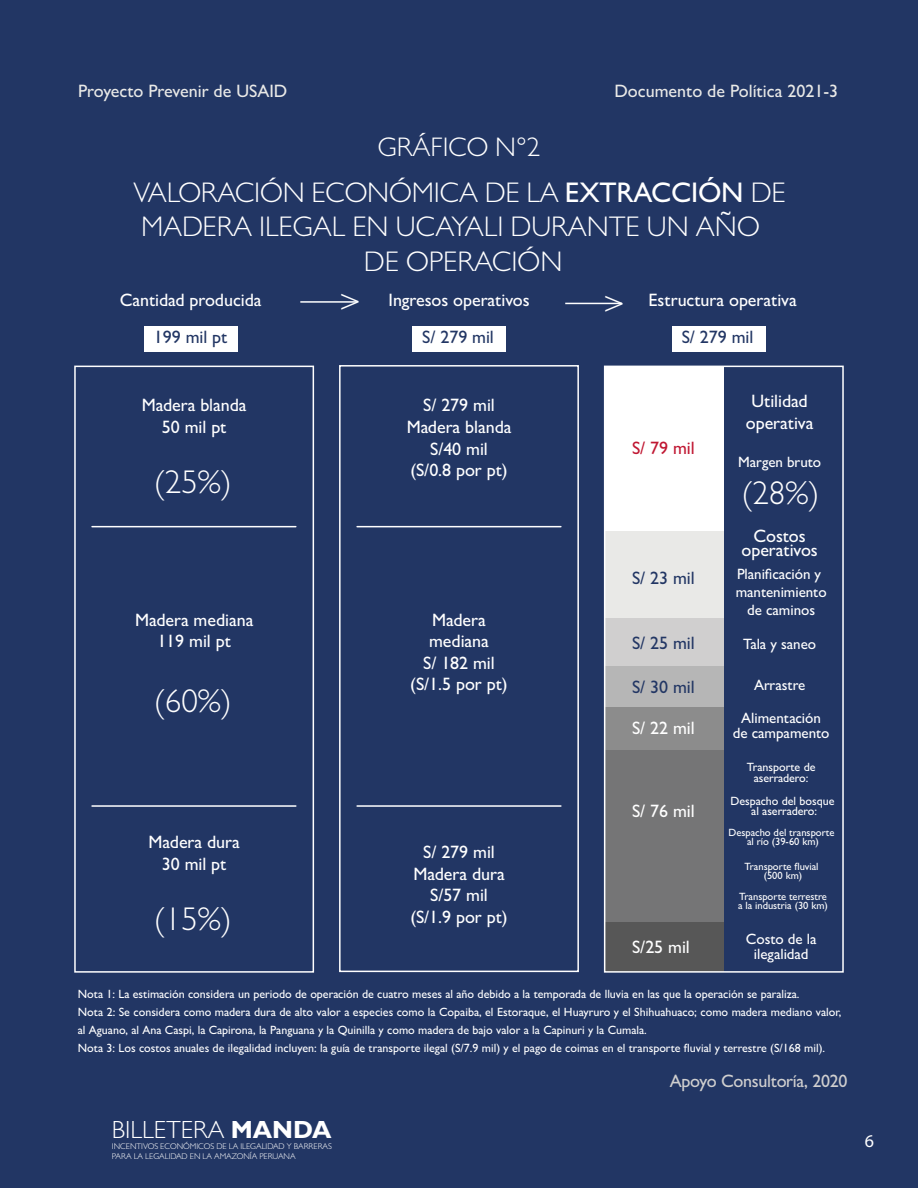
<style>
.page{position:relative;width:918px;height:1188px;background:#fff}
.page>*{position:absolute;margin:0;border:0;box-sizing:border-box;transform-origin:0 0}
.t1{font:300 33px "Gill Sans";color:#fff}
.t2{font:300 28.5px "Gill Sans";color:#fff}
.t3{font:300 27px "Gill Sans";color:#fff}
.t4{font:300 24.9px "Gill Sans";color:#fff}
.t5{font:500 18px/21.6px "Gill Sans";color:#fff;text-align:center}
.t6{font:500 18px "Gill Sans";color:#e9e9e7}
.t7{font:500 18px "Gill Sans";letter-spacing:-.005em;color:#223664}
.t8{font:500 18px "Gill Sans";letter-spacing:-.015em;color:#d0cfcf}
.t9{font:500 18px "Gill Sans";color:#c01732}
.t10{font:18px "Myriad Pro";color:#fff}
.t11{font:500 15px/18px "Gill Sans";color:#fff;text-align:center}
.t12{font:500 12px/18px "Gill Sans";color:#fff;text-align:center}
.t13{font:500 10.5px/9.1px "Gill Sans";color:#fff;text-align:center}
.t14{font:300 8.4px/10.1px "Gill Sans";color:#fff}
.s1{font-weight:500}
.s2{font-weight:700}
</style>
<div class="page">
<div style="left:0;top:0;width:918px;height:1093px;background:#223664"></div>
<div style="left:0;top:1093px;width:918px;height:95px;background:#223664"></div>
<div style="left:74px;top:366px;width:240px;height:607px;border:2px solid #fff"></div>
<div style="left:339px;top:365px;width:240px;height:607px;border:2px solid #fff"></div>
<div style="left:605px;top:366px;width:119px;height:606px;background:#575757"></div>
<div style="left:605px;top:366px;width:119px;height:556px;background:#757576"></div>
<div style="left:605px;top:366px;width:119px;height:384px;background:#8c8c8c"></div>
<div style="left:605px;top:366px;width:119px;height:341px;background:#b6b6b6"></div>
<div style="left:605px;top:366px;width:119px;height:299px;background:#d0cfcf"></div>
<div style="left:605px;top:366px;width:119px;height:252px;background:#e9e9e7"></div>
<div style="left:605px;top:366px;width:119px;height:164px;background:#fff"></div>
<div style="left:604px;top:366px;width:240px;height:607px;border:2px solid #fff"></div>
<div style="left:144px;top:326px;width:93px;height:25px;background:#fff"></div>
<div style="left:412px;top:326px;width:94px;height:25px;background:#fff"></div>
<div style="left:672px;top:326px;width:93px;height:25px;background:#fff"></div>
<hr style="left:92px;top:526px;width:204px;height:1px;background:#fff">
<hr style="left:357px;top:526px;width:204px;height:1px;background:#fff">
<hr style="left:357px;top:805px;width:204px;height:2px;background:#fff">
<hr style="left:92px;top:805px;width:204px;height:2px;background:#fff">
<hr style="left:565px;top:303px;width:57px;height:1px;background:#fff">
<hr style="left:300px;top:301px;width:57px;height:2px;background:#fff">
<h3 class="t6" style="left:78px;top:80px;width:211px">Proyecto Prevenir de USAID</h3>
<h3 class="t6" style="left:614px;top:80px;width:225px">Documento de Política 2021-3</h3>
<h3 class="t3" style="left:378px;top:131px;width:164px">GRÁFICO N°2</h3>
<h2 class="t2" style="left:134px;top:175px;width:654px">VALORACIÓN ECONÓMICA DE LA <span class="s1">EXTRACCIÓN</span> DE</h2>
<h2 class="t2" style="left:141px;top:209px;width:620px">MADERA ILEGAL EN UCAYALI DURANTE UN AÑO</h2>
<h2 class="t2" style="left:364px;top:244px;width:200px">DE OPERACIÓN</h2>
<h1 class="t1" style="left:339px;top:282px;width:23px">&gt;</h1>
<h1 class="t1" style="left:603px;top:284px;width:23px">&gt;</h1>
<h3 class="t5" style="left:120px;top:289px;width:143px">Cantidad producida</h3>
<h3 class="t5" style="left:389px;top:289px;width:143px">Ingresos operativos</h3>
<h3 class="t5" style="left:648px;top:289px;width:150px">Estructura operativa</h3>
<h3 class="t7" style="left:154px;top:326px;width:75px">199 mil pt</h3>
<h3 class="t7" style="left:422px;top:326px;width:73px">S/ 279 mil</h3>
<h3 class="t7" style="left:682px;top:326px;width:73px">S/ 279 mil</h3>
<h3 class="t5" style="left:142px;top:394px;width:106px">Madera blanda<br>50 mil pt</h3>
<h3 class="t5" style="left:407px;top:394px;width:106px">S/ 279 mil<br>Madera blanda<br>S/40 mil<br>(S/0.8 por pt)</h3>
<h3 class="t5" style="left:746px;top:390px;width:69px">Utilidad operativa</h3>
<h3 class="t9" style="left:632px;top:437px;width:64px">S/ 79 mil</h3>
<p class="t11" style="left:738px;top:452px;width:84px">Margen bruto</p>
<h1 class="t1" style="left:154px;top:462px;width:80px">(25%)</h1>
<h1 class="t1" style="left:741px;top:473px;width:80px">(28%)</h1>
<h3 class="t5" style="left:135px;top:608px;width:120px">Madera mediana<br>119 mil pt</h3>
<h1 class="t1" style="left:154px;top:681px;width:80px">(60%)</h1>
<h3 class="t5" style="left:149px;top:831px;width:93px">Madera dura<br>30 mil pt</h3>
<h1 class="t1" style="left:154px;top:899px;width:80px">(15%)</h1>
<h3 class="t5" style="left:410px;top:608px;width:99px">Madera mediana<br>S/ 182 mil (S/1.5 por pt)</h3>
<h3 class="t5" style="left:410px;top:841px;width:99px">S/ 279 mil<br>Madera dura<br>S/57 mil (S/1.9 por pt)</h3>
<h3 class="t7" style="left:632px;top:567px;width:64px">S/ 23 mil</h3>
<h3 class="t7" style="left:632px;top:633px;width:64px">S/ 25 mil</h3>
<h3 class="t7" style="left:632px;top:676px;width:64px">S/ 30 mil</h3>
<h3 class="t5" style="left:632px;top:717px;width:64px">S/ 22 mil</h3>
<h3 class="t5" style="left:632px;top:800px;width:64px">S/ 76 mil</h3>
<h3 class="t5" style="left:632px;top:936px;width:59px">S/25 mil</h3>
<h3 class="t5" style="left:741px;top:529px;width:78px;line-height:13.5px">Costos operativos</h3>
<p class="t11" style="left:736px;top:565px;width:92px">Planificación y mantenimiento de caminos</p>
<p class="t11" style="left:743px;top:635px;width:74px">Tala y saneo</p>
<p class="t11" style="left:754px;top:676px;width:53px">Arrastre</p>
<p class="t11" style="left:733px;top:710px;width:98px;line-height:15px">Alimentación de campamento</p>
<p class="t12" style="left:747px;top:762px;width:70px;line-height:10.5px">Transporte de aserradero:</p>
<p class="t12" style="left:731px;top:795px;width:105px;line-height:10.5px">Despacho del bosque al aserradero:</p>
<p class="t13" style="left:729px;top:828px;width:107px">Despacho del transporte al río (39-60 km)</p>
<p class="t13" style="left:745px;top:861px;width:76px">Transporte fluvial (500 km)</p>
<p class="t13" style="left:738px;top:892px;width:91px;text-align:left">Transporte terrestre a la industria (30 km)</p>
<p class="t11" style="left:746px;top:931px;width:72px;line-height:15px">Costo de la ilegalidad</p>
<p class="t12" style="left:78px;top:985px;width:765px;text-align:left">Nota 1: La estimación considera un periodo de operación de cuatro meses al año debido a la temporada de lluvia en las que la operación se paraliza.<br>Nota 2: Se considera como madera dura de alto valor a especies como la Copaiba, el Estoraque, el Huayruro y el Shihuahuaco; como madera mediano valor, al Aguano, al Ana Caspi, la Capirona, la Panguana y la Quinilla y como madera de bajo valor a la Capinuri y la Cumala.<br>Nota 3: Los costos anuales de ilegalidad incluyen: la guía de transporte ilegal (S/7.9 mil) y el pago de coimas en el transporte fluvial y terrestre (S/168 mil).</p>
<h3 class="t4" style="left:112px;top:1115px;width:221px">BILLETERA <span class="s2">MANDA</span></h3>
<p class="t14" style="left:112px;top:1141px;width:222px">INCENTIVOS ECONÓMICOS DE LA ILEGALIDAD Y BARRERAS<br>PARA LA LEGALIDAD EN LA AMAZONÍA PERUANA</p>
<h3 class="t8" style="left:670px;top:1071px;width:179px">Apoyo Consultoría, 2020</h3>
<h3 class="t10" style="left:865px;top:1129px;width:11px">6</h3>
</div>
